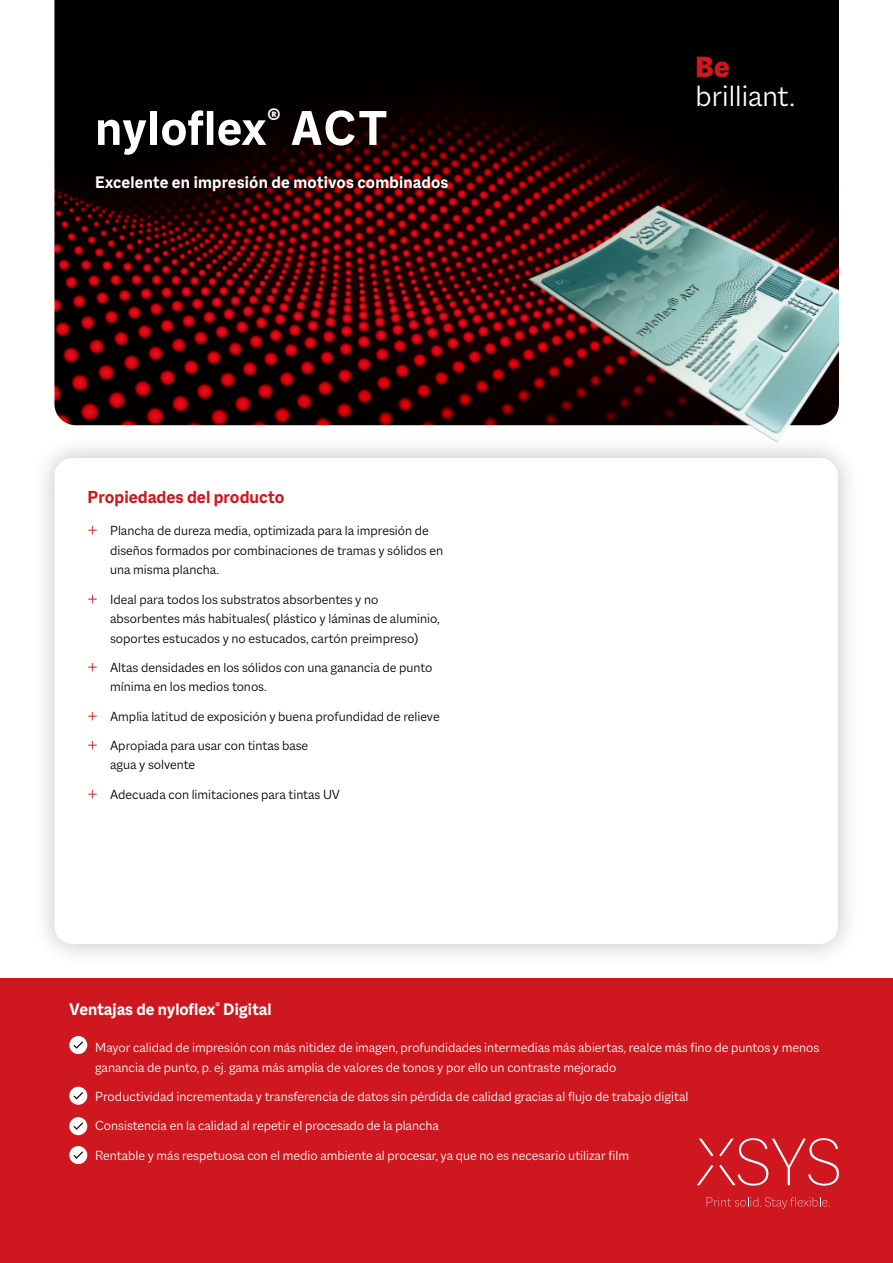
<style>
.page{position:relative;width:893px;height:1263px;background:#fff}
.page>*{position:absolute;margin:0;border:0;box-sizing:border-box;transform-origin:0 0}
.t1{font:700 52.5px "Macklin Sans";letter-spacing:.01em;color:#fff}
.t2{font:300 31.5px "Macklin Sans";color:#fff}
.t3{font:900 31.5px "Macklin Sans";color:#ce171e}
.t4{font:700 18.75px "Macklin Sans";color:#ce171e}
.t5{font:700 18px "Macklin Sans";color:#fff}
.t6{font:300 14.25px/19.5px "Macklin Sans";color:#000}
.t7{font:300 14.25px/29.2px "Macklin Sans";color:#fff}
.s1{font-size:18px;color:#ce171e}
</style>
<div class="page">
<div style="left:0;top:979px;width:893px;height:284px;background:#ce171e"></div>
<svg style="left:707px;top:1197px;width:123px;height:12px"></svg>
<svg style="left:699px;top:1139px;width:14px;height:17px"></svg>
<svg style="left:697px;top:1165px;width:16px;height:20px"></svg>
<svg style="left:719px;top:1138px;width:120px;height:47px"></svg>
<img style="left:54px;top:0;width:785px;height:425px">
<div style="left:30px;top:434px;width:832px;height:534px;background:#000;opacity:.25"></div>
<div style="left:54px;top:458px;width:784px;height:486px;background:#fff;border-radius:18px"></div>
<img style="left:446px;top:184px;width:393px;height:287px">
<div style="left:69px;top:1117px;width:18px;height:18px;background:#fff;border-radius:50%"></div>
<svg style="left:73px;top:1122px;width:10px;height:8px"></svg>
<div style="left:69px;top:1146px;width:18px;height:18px;background:#fff;border-radius:50%"></div>
<svg style="left:73px;top:1151px;width:10px;height:8px"></svg>
<div style="left:69px;top:1087px;width:18px;height:18px;background:#fff;border-radius:50%"></div>
<svg style="left:73px;top:1092px;width:10px;height:7px"></svg>
<div style="left:69px;top:1036px;width:18px;height:18px;background:#fff;border-radius:50%"></div>
<svg style="left:73px;top:1041px;width:10px;height:8px"></svg>
<h1 class="t1" style="left:95px;top:97px;width:294px">nyloflex<sup>®</sup> ACT</h1>
<p class="t5" style="left:95px;top:171px;width:355px">Excelente en impresión de motivos combinados</p>
<h3 class="t4" style="left:88px;top:486px;width:198px">Propiedades del producto</h3>
<p class="t6" style="left:110px;top:521px;width:335px;text-indent:-23px"><span class="s1">+</span> Plancha de dureza media, optimizada para la impresión de diseños formados por combinaciones de tramas y sólidos en una misma plancha.</p>
<p class="t6" style="left:110px;top:589px;width:331px;text-indent:-23px"><span class="s1">+</span> Ideal para todos los substratos absorbentes y no absorbentes más habituales( plástico y láminas de aluminio, soportes estucados y no estucados, cartón preimpreso)</p>
<p class="t6" style="left:110px;top:657px;width:324px;text-indent:-23px"><span class="s1">+</span> Altas densidades en los sólidos con una ganancia de punto mínima en los medios tonos.</p>
<p class="t6" style="left:88px;top:701px;width:354px;line-height:29.2px"><span class="s1">+</span> Amplia latitud de exposición y buena profundidad de relieve <span class="s1">+</span> Apropiada para usar con tintas base</p>
<p class="t6" style="left:88px;top:750px;width:254px;line-height:29.2px;text-indent:23px">agua y solvente<br><span class="s1">+</span> Adecuada con limitaciones para tintas UV</p>
<h2 class="t3" style="left:696px;top:49px;width:35px">Be</h2>
<h2 class="t2" style="left:696px;top:78px;width:101px">brilliant.</h2>
<p class="t5" style="left:69px;top:998px;width:204px">Ventajas de nyloflex<sup>®</sup> Digital</p>
<p class="t7" style="left:95px;top:1038px;width:725px;line-height:19.5px">Mayor calidad de impresión con más nitidez de imagen, profundidades intermedias más abiertas, realce más fino de puntos y menos ganancia de punto, p. ej. gama más amplia de valores de tonos y por ello un contraste mejorado</p>
<p class="t7" style="left:95px;top:1082px;width:595px">Productividad incrementada y transferencia de datos sin pérdida de calidad gracias al flujo de trabajo digital<br>Consistencia en la calidad al repetir el procesado de la plancha<br>Rentable y más respetuosa con el medio ambiente al procesar, ya que no es necesario utilizar film</p>
</div>
